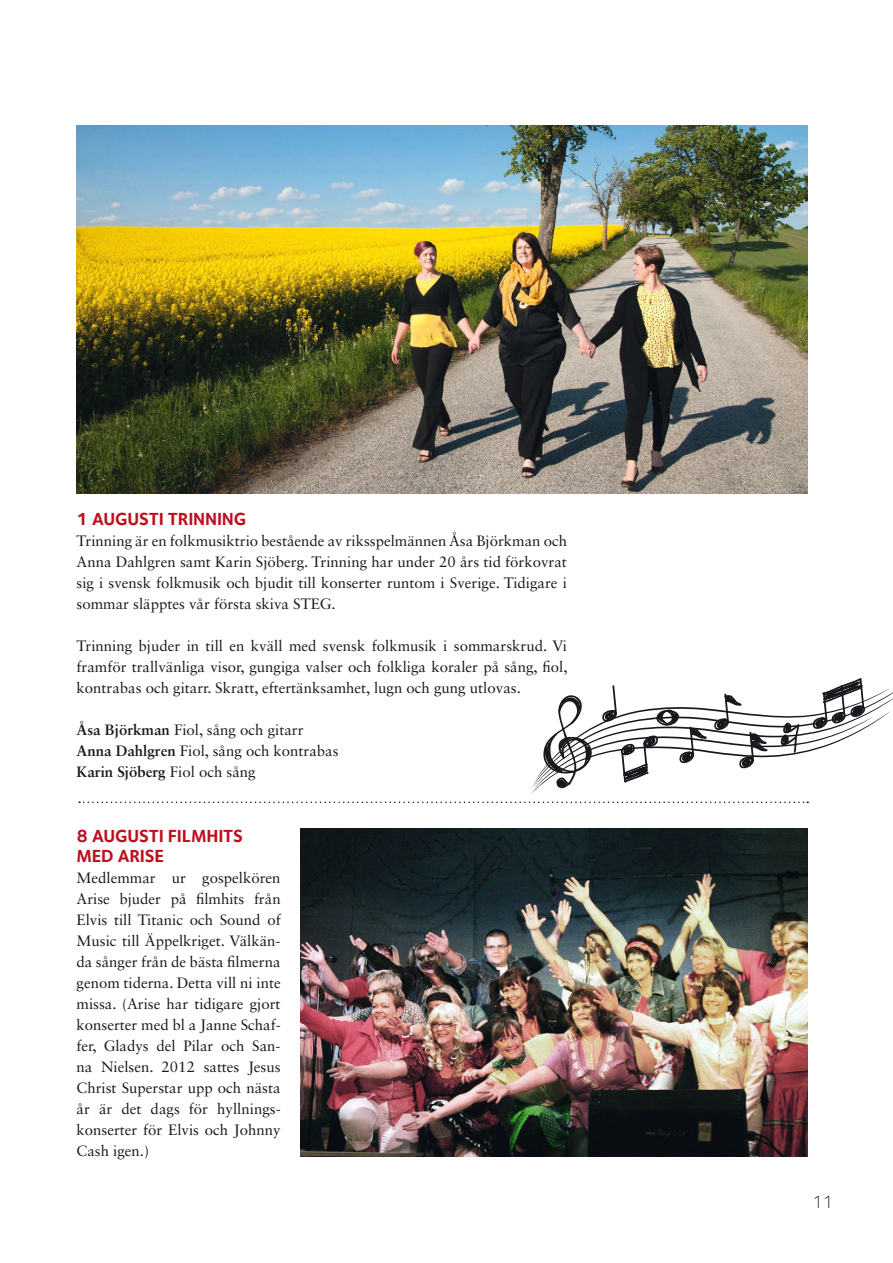
<style>
.page{position:relative;width:893px;height:1263px;background:#fff}
.page>*{position:absolute;margin:0;border:0;box-sizing:border-box;transform-origin:0 0}
.t1{font:700 18px/19.5px "Foundry Sterling";letter-spacing:-.01em;color:#bd0f1e}
.t2{font:300 18px "Foundry Sterling";color:#1a171c}
.t3{font:15px/21px "Sabon LT Std";color:#1a171c;text-align:justify}
.s1{font-weight:700}
</style>
<div class="page">
<img style="left:77px;top:125px;width:731px;height:369px">
<img style="left:300px;top:829px;width:508px;height:328px">
<svg style="left:532px;top:678px;width:361px;height:115px"></svg>
<svg style="left:79px;top:801px;width:729px;height:2px"></svg>
<p class="t1" style="left:77px;top:509px;width:171px">1 AUGUSTI TRINNING</p>
<p class="t3" style="left:77px;top:532px;width:492px">Trinning är en folkmusiktrio bestående av riksspelmännen Åsa Björkman och Anna Dahlgren samt Karin Sjöberg. Trinning har under 20 års tid förkovrat sig i svensk folkmusik och bjudit till konserter runtom i Sverige. Tidigare i sommar släpptes vår första skiva STEG.</p>
<p class="t3" style="left:77px;top:637px;width:492px">Trinning bjuder in till en kväll med svensk folkmusik i sommarskrud. Vi framför trallvänliga visor, gungiga valser och folkliga koraler på sång, fiol, kontrabas och gitarr. Skratt, eftertänksamhet, lugn och gung utlovas.</p>
<p class="t3" style="left:77px;top:721px;width:264px;text-align:left"><span class="s1">Åsa Björkman</span> Fiol, sång och gitarr<br><span class="s1">Anna Dahlgren</span> Fiol, sång och kontrabas<br><span class="s1">Karin Sjöberg</span> Fiol och sång</p>
<p class="t1" style="left:77px;top:826px;width:168px">8 AUGUSTI FILMHITS<br>MED ARISE</p>
<p class="t3" style="left:77px;top:868px;width:206px">Medlemmar ur gospelkören Arise bjuder på filmhits från Elvis till Titanic och Sound of Music till Äppelkriget. Välkän&shy;da sånger från de bästa filmerna genom tiderna. Detta vill ni inte missa. (Arise har tidigare gjort konserter med bl a Janne Schaf&shy;fer, Gladys del Pilar och San&shy;na Nielsen. 2012 sattes Jesus Christ Superstar upp och nästa år är det dags för hyllnings&shy;konserter för Elvis och Johnny Cash igen.)</p>
<p class="t2" style="left:813px;top:1191px;width:22px">11</p>
</div>
